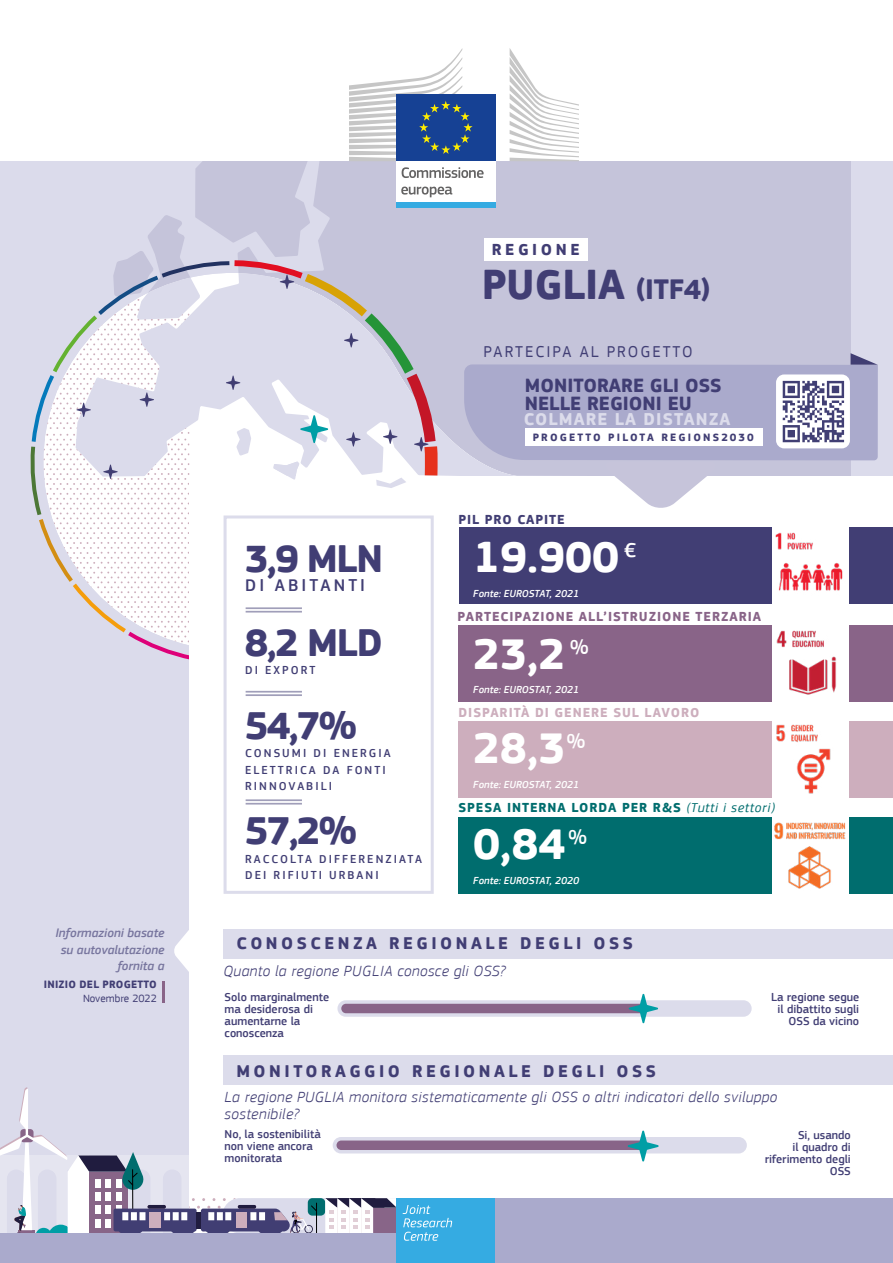
<style>
.page{position:relative;width:893px;height:1263px;background:#fff}
.page>*{position:absolute;margin:0;border:0;box-sizing:border-box;transform-origin:0 0}
.t1{font:700 45px/95.6px "EC Square Sans Pro";color:#fff}
.t2{font:700 43.5px "EC Square Sans Pro";letter-spacing:-.005em;color:#413e74}
.t3{font:700 39.9px "EC Square Sans Pro";letter-spacing:-.03em;color:#413e74}
.t4{font:500 21px "EC Square Sans Pro";color:#fff}
.t5{font:700 19.8px/17.9px "EC Square Sans Pro";color:#413e74}
.t6{font:700 17.7px "EC Square Sans Pro";letter-spacing:.06em;color:#dcdceb}
.t7{font:500 17.7px "EC Square Sans Pro";letter-spacing:.17em;color:#413e74}
.t8{font:700 17.55px "EC Square Sans Pro";letter-spacing:.2em;color:#413e74}
.t9{font:16.5px "EC Square Sans Pro";letter-spacing:.12em;color:#413e74}
.t10{font:700 16.5px "EC Square Sans Pro";letter-spacing:.22em;color:#413e74}
.t11{font:italic 300 15.45px/16.5px "EC Square Sans Pro";letter-spacing:.025em;color:#413e74}
.t12{font:700 13.5px "EC Square Sans Pro";letter-spacing:.07em;color:#006d6e}
.t13{font:700 13.5px "EC Square Sans Pro";letter-spacing:.07em;color:#896488}
.t14{font:700 13.5px "EC Square Sans Pro";letter-spacing:.07em;color:#cdaebd}
.t15{font:700 13.5px "EC Square Sans Pro";letter-spacing:.07em;color:#413e74}
.t16{font:italic 500 12.75px/16.5px "EC Square Sans Pro";color:#413e74;text-align:right}
.t17{font:500 12px/12px "EC Square Sans Pro";color:#413e74}
.t18{font:500 12px/16.5px "EC Square Sans Pro";letter-spacing:.17em;color:#413e74}
.t19{font:700 11.1px "EC Square Sans Pro";letter-spacing:.2em;color:#413e74}
.t20{font:700 10.95px "EC Square Sans Pro";letter-spacing:.02em;color:#413e74}
.t21{font:10.95px "EC Square Sans Pro";color:#413e74}
.t22{font:italic 500 10.5px "EC Square Sans Pro";color:#fff}
.s1{font-size:29.1px}
.s2{font-weight:400;font-style:italic}
</style>
<div class="page">
<div style="left:0;top:162px;width:893px;height:1101px;background:#dbdbeb"></div>
<div style="left:195px;top:162px;width:656px;height:191px;background:#c5c4da"></div>
<svg style="left:444px;top:273px;width:87px;height:203px;background:#c6c5db"></svg>
<div style="left:190px;top:476px;width:703px;height:722px;background:#fff"></div>
<div style="left:397px;top:1198px;width:496px;height:65px;background:#aac"></div>
<svg style="left:195px;top:1198px;width:6px;height:35px"></svg>
<svg style="left:0;top:1087px;width:195px;height:146px"></svg>
<div style="left:114px;top:1208px;width:83px;height:23px;background:#413e73;border-radius:2px"></div>
<div style="left:150px;top:1212px;width:5px;height:16px;background:#cdaebc"></div>
<div style="left:155px;top:1212px;width:5px;height:16px;background:#cdaebc"></div>
<hr style="left:197px;top:1212px;width:4px;height:16px;background:#201c3f">
<div style="left:131px;top:1212px;width:6px;height:8px;background:#fff"></div>
<div style="left:122px;top:1212px;width:6px;height:8px;background:#fff"></div>
<div style="left:140px;top:1212px;width:5px;height:8px;background:#fff"></div>
<div style="left:173px;top:1212px;width:6px;height:8px;background:#fff"></div>
<div style="left:164px;top:1212px;width:6px;height:8px;background:#fff"></div>
<div style="left:181px;top:1212px;width:6px;height:8px;background:#fff"></div>
<hr style="left:148px;top:1205px;width:18px;height:3px;background:#201c3f;border-radius:2px">
<svg style="left:201px;top:1198px;width:196px;height:35px"></svg>
<div style="left:0;top:1233px;width:397px;height:30px;background:#aac"></div>
<div style="left:396px;top:159px;width:99px;height:44px;background:#fff"></div>
<div style="left:396px;top:95px;width:99px;height:66px;background:#164194"></div>
<svg style="left:350px;top:48px;width:123px;height:113px"></svg>
<div style="left:396px;top:202px;width:99px;height:6px;background:#35abe2"></div>
<svg style="left:510px;top:49px;width:69px;height:112px"></svg>
<svg style="left:402px;top:167px;width:82px;height:11px"></svg>
<svg style="left:401px;top:187px;width:51px;height:10px"></svg>
<div style="left:397px;top:1198px;width:98px;height:65px;background:#35abe2"></div>
<svg style="left:403px;top:1205px;width:49px;height:36px"></svg>
<div style="left:224px;top:928px;width:669px;height:30px;background:#dcdceb"></div>
<div style="left:224px;top:1055px;width:669px;height:30px;background:#dcdceb"></div>
<div style="left:224px;top:515px;width:210px;height:379px;border:3px solid #dcdceb"></div>
<hr style="left:246px;top:691px;width:56px;height:1px;background:#413e74">
<hr style="left:246px;top:694px;width:56px;height:2px;background:#413e74">
<hr style="left:246px;top:799px;width:56px;height:2px;background:#413e74">
<hr style="left:246px;top:803px;width:56px;height:1px;background:#413e74">
<div style="left:337px;top:1000px;width:415px;height:17px;background:#dcdceb;border-radius:8px"></div>
<svg style="left:341px;top:994px;width:317px;height:29px"></svg>
<svg style="left:30px;top:215px;width:414px;height:448px"></svg>
<div style="left:333px;top:1137px;width:414px;height:16px;background:#dcdceb;border-radius:8px"></div>
<svg style="left:336px;top:1130px;width:323px;height:32px"></svg>
<svg style="left:174px;top:929px;width:16px;height:44px"></svg>
<div style="left:459px;top:527px;width:434px;height:77px;background:#413e74"></div>
<div style="left:458px;top:721px;width:435px;height:76px;background:#cdaebd"></div>
<div style="left:458px;top:817px;width:435px;height:77px;background:#006d6e"></div>
<div style="left:458px;top:625px;width:435px;height:76px;background:#896488"></div>
<img style="left:772px;top:527px;width:76px;height:77px">
<img style="left:772px;top:625px;width:76px;height:76px">
<img style="left:772px;top:721px;width:76px;height:76px">
<img style="left:772px;top:817px;width:76px;height:77px">
<div style="left:484px;top:238px;width:104px;height:23px;background:#fff"></div>
<hr style="left:162px;top:981px;width:2px;height:21px;background:#896488">
<svg style="left:464px;top:353px;width:414px;height:155px"></svg>
<p class="t16" style="left:55px;top:925px;width:111px">Informazioni basate su autovalutazione fornita a</p>
<p class="t20" style="left:44px;top:978px;width:114px">INIZIO DEL PROGETTO</p>
<p class="t21" style="left:83px;top:992px;width:75px">Novembre 2022</p>
<h3 class="t10" style="left:492px;top:239px;width:90px">REGIONE</h3>
<h2 class="t2" style="left:482px;top:259px;width:230px">PUGLIA <span class="s1">(ITF4)</span></h2>
<h3 class="t9" style="left:484px;top:342px;width:211px">PARTECIPA AL PROGETTO</h3>
<h3 class="t5" style="left:525px;top:377px;width:198px">MONITORARE GLI OSS<br>NELLE REGIONI EU</h3>
<h3 class="t6" style="left:524px;top:409px;width:208px">COLMARE LA DISTANZA</h3>
<p class="t19" style="left:533px;top:431px;width:222px">PROGETTO PILOTA REGIONS2030</p>
<h3 class="t3" style="left:245px;top:535px;width:140px">3,9 MLN</h3>
<h3 class="t7" style="left:245px;top:575px;width:121px">DI ABITANTI</h3>
<h3 class="t3" style="left:245px;top:619px;width:139px">8,2 MLD</h3>
<p class="t18" style="left:245px;top:662px;width:72px">DI EXPORT</p>
<h3 class="t3" style="left:245px;top:702px;width:113px">54,7%</h3>
<p class="t18" style="left:245px;top:745px;width:147px">CONSUMI DI ENERGIA<br>ELETTRICA DA FONTI<br>RINNOVABILI</p>
<h3 class="t3" style="left:245px;top:807px;width:113px">57,2%</h3>
<p class="t18" style="left:245px;top:851px;width:178px">RACCOLTA DIFFERENZIATA<br>DEI RIFIUTI URBANI</p>
<p class="t15" style="left:458px;top:511px;width:108px">PIL PRO CAPITE</p>
<h1 class="t1" style="left:473px;top:511px;width:147px">19.900<br>23,2<br>28,3<br>0,84</h1>
<h3 class="t4" style="left:624px;top:538px;width:14px">€</h3>
<p class="t22" style="left:473px;top:588px;width:107px">Fonte: EUROSTAT, 2021</p>
<p class="t13" style="left:458px;top:608px;width:305px">PARTECIPAZIONE ALL’ISTRUZIONE TERZARIA</p>
<h3 class="t4" style="left:570px;top:635px;width:20px">%</h3>
<p class="t22" style="left:473px;top:683px;width:107px">Fonte: EUROSTAT, 2021</p>
<p class="t14" style="left:458px;top:704px;width:242px">DISPARITÀ DI GENERE SUL LAVORO</p>
<h3 class="t4" style="left:567px;top:728px;width:20px">%</h3>
<p class="t22" style="left:473px;top:778px;width:107px">Fonte: EUROSTAT, 2021</p>
<p class="t12" style="left:458px;top:800px;width:318px">SPESA INTERNA LORDA PER R&amp;S <span class="s2">(Tutti i settori)</span></p>
<h3 class="t4" style="left:568px;top:825px;width:20px">%</h3>
<p class="t22" style="left:473px;top:875px;width:107px">Fonte: EUROSTAT, 2020</p>
<h3 class="t8" style="left:236px;top:933px;width:398px">CONOSCENZA REGIONALE DEGLI OSS</h3>
<p class="t11" style="left:224px;top:962px;width:284px">Quanto la regione PUGLIA conosce gli OSS?</p>
<p class="t17" style="left:225px;top:991px;width:106px">Solo marginalmente ma desiderosa di aumentarne la conoscenza</p>
<h3 class="t8" style="left:236px;top:1060px;width:421px">MONITORAGGIO REGIONALE DEGLI OSS</h3>
<p class="t17" style="left:771px;top:991px;width:90px;text-align:right">La regione segue il dibattito sugli<br>OSS da vicino</p>
<p class="t11" style="left:225px;top:1089px;width:554px">La regione PUGLIA monitora sistematicamente gli OSS o altri indicatori dello sviluppo sostenibile?</p>
<p class="t17" style="left:225px;top:1128px;width:98px">No, la sostenibilità non viene ancora monitorata</p>
<p class="t17" style="left:765px;top:1129px;width:88px;text-align:right">Si, usando<br>il quadro di riferimento degli<br>OSS</p>
</div>
